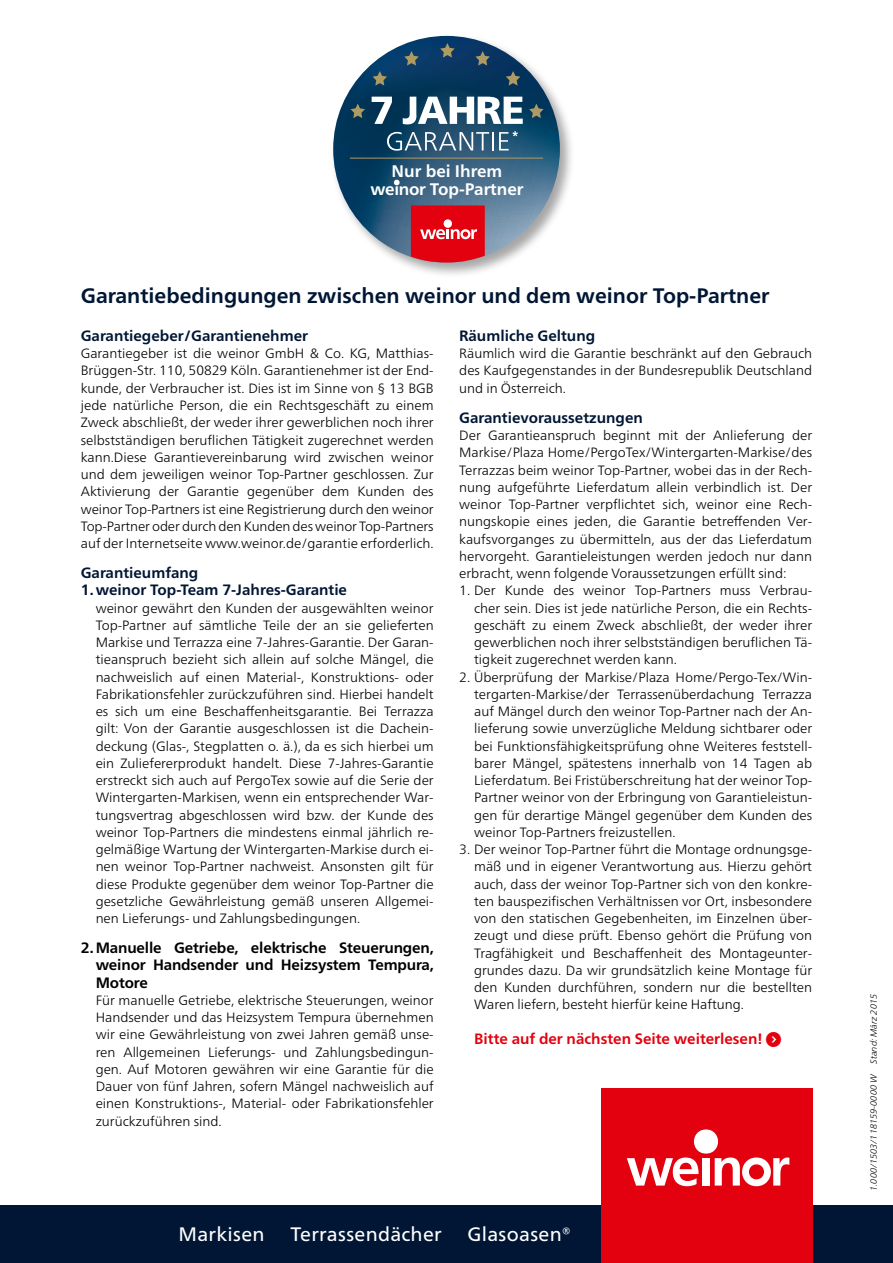
<style>
.page{position:relative;width:893px;height:1263px;background:#fff}
.page>*{position:absolute;margin:0;border:0;box-sizing:border-box;transform-origin:0 0}
.t1{font:700 21px "Frutiger Neue LTW1 G";color:#001634}
.t2{font:19.5px "Frutiger Neue LTW1 G";letter-spacing:.015em;color:#fff}
.t3{font:700 16.8px/18px "Frutiger Neue LTW1 G";color:#fff;text-align:center}
.t4{font:700 15px/17.2px "Frutiger Neue LTW1 G";color:#001634}
.t5{font:700 15px/17.2px "Frutiger Neue LTW1 G";letter-spacing:-.01em;color:#000;text-align:justify}
.t6{font:700 15px "Frutiger Neue LTW1 G";color:#e3000f}
.t7{font:300 13.5px/17.2px "Frutiger Neue LTW1 G";color:#000;text-align:justify}
.t8{font:italic 300 9px "Frutiger Neue LTW1 G";color:#000}
</style>
<div class="page">
<div style="left:0;top:1205px;width:893px;height:58px;background:#001634"></div>
<div style="left:601px;top:1089px;width:211px;height:174px;background:#e3000f"></div>
<svg style="left:627px;top:1157px;width:71px;height:29px"></svg>
<div style="left:702px;top:1158px;width:8px;height:27px;background:#fff"></div>
<div style="left:694px;top:1129px;width:24px;height:24px;background:#fff;border-radius:50%"></div>
<svg style="left:715px;top:1157px;width:74px;height:29px"></svg>
<div style="left:330px;top:33px;width:245px;height:245px;background:#000;opacity:.35"></div>
<svg style="left:333px;top:36px;width:227px;height:227px;background:#235274"></svg>
<svg style="left:411px;top:205px;width:74px;height:57px;background:#e21c29"></svg>
<svg style="left:372px;top:97px;width:20px;height:27px"></svg>
<svg style="left:403px;top:97px;width:120px;height:27px"></svg>
<svg style="left:387px;top:131px;width:131px;height:20px;background:#537790"></svg>
<svg style="left:394px;top:180px;width:6px;height:5px"></svg>
<hr style="left:350px;top:158px;width:193px;height:1px;background:#ae9a63">
<svg style="left:373px;top:71px;width:14px;height:15px"></svg>
<svg style="left:404px;top:51px;width:15px;height:15px"></svg>
<svg style="left:475px;top:51px;width:15px;height:15px"></svg>
<svg style="left:440px;top:43px;width:15px;height:15px"></svg>
<svg style="left:506px;top:71px;width:14px;height:15px"></svg>
<svg style="left:351px;top:104px;width:14px;height:14px"></svg>
<svg style="left:529px;top:104px;width:15px;height:14px"></svg>
<p class="t3" style="left:370px;top:162px;width:154px">Nur bei Ihrem weinor Top-Partner</p>
<h1 class="t1" style="left:81px;top:283px;width:690px">Garantiebedingungen zwischen weinor und dem weinor Top-Partner</h1>
<p class="t4" style="left:81px;top:327px;width:229px">Garantiegeber/Garantienehmer</p>
<p class="t7" style="left:81px;top:345px;width:354px">Garantiegeber ist die weinor GmbH &amp; Co. KG, Matthias-Brüggen-Str. 110, 50829 Köln. Garantienehmer ist der End&shy;kunde, der Verbraucher ist. Dies ist im Sinne von § 13 BGB jede natürliche Person, die ein Rechtsgeschäft zu einem Zweck abschließt, der weder ihrer gewerblichen noch ihrer selbstständigen beruflichen Tätigkeit zugerechnet werden kann.Diese Garantievereinbarung wird zwischen weinor und dem jeweiligen weinor Top-Partner geschlossen. Zur Aktivierung der Garantie gegenüber dem Kunden des weinor Top-Partners ist eine Registrierung durch den weinor Top-Partner oder durch den Kunden des weinor Top-Partners auf der Internetseite www.weinor.de/garantie erforderlich.</p>
<p class="t4" style="left:81px;top:564px;width:268px">Garantieumfang<br>1.weinor Top-Team 7-Jahres-Garantie</p>
<p class="t7" style="left:96px;top:599px;width:340px">weinor gewährt den Kunden der ausgewählten weinor Top-Partner auf sämtliche Teile der an sie gelieferten Markise und Terrazza eine 7-Jahres-Garantie. Der Garan&shy;tieanspruch bezieht sich allein auf solche Mängel, die nachweislich auf einen Material-, Konstruktions- oder Fabrikationsfehler zurückzuführen sind. Hierbei handelt es sich um eine Beschaffenheitsgarantie. Bei Terrazza gilt: Von der Garantie ausgeschlossen ist die Dachein&shy;deckung (Glas-, Stegplatten o. ä.), da es sich hierbei um ein Zuliefererprodukt handelt. Diese 7-Jahres-Garantie erstreckt sich auch auf PergoTex sowie auf die Serie der Wintergarten-Markisen, wenn ein entsprechender War&shy;tungsvertrag abgeschlossen wird bzw. der Kunde des weinor Top-Partners die mindestens einmal jährlich re&shy;gelmäßige Wartung der Wintergarten-Markise durch ei&shy;nen weinor Top-Partner nachweist. Ansonsten gilt für diese Produkte gegenüber dem weinor Top-Partner die gesetzliche Gewährleistung gemäß unseren Allgemei&shy;nen Lieferungs- und Zahlungsbedingungen.</p>
<p class="t5" style="left:96px;top:939px;width:340px;text-indent:-15px">2.Manuelle Getriebe, elektrische Steuerungen, weinor Handsender und Heizsystem Tempura, Motore</p>
<p class="t7" style="left:96px;top:991px;width:340px">Für manuelle Getriebe, elektrische Steuerungen, weinor Handsender und das Heizsystem Tempura übernehmen wir eine Gewährleistung von zwei Jahren gemäß unse&shy;ren Allgemeinen Lieferungs- und Zahlungsbedingun&shy;gen. Auf Motoren gewähren wir eine Garantie für die Dauer von fünf Jahren, sofern Mängel nachweislich auf einen Konstruktions-, Material- oder Fabrikationsfehler zurückzuführen sind.</p>
<p class="t4" style="left:459px;top:327px;width:137px">Räumliche Geltung</p>
<p class="t7" style="left:459px;top:345px;width:354px">Räumlich wird die Garantie beschränkt auf den Gebrauch des Kaufgegenstandes in der Bundesrepublik Deutschland und in Österreich.</p>
<p class="t4" style="left:459px;top:409px;width:185px">Garantievoraussetzungen</p>
<p class="t7" style="left:459px;top:426px;width:354px">Der Garantieanspruch beginnt mit der Anlieferung der Markise/Plaza Home/PergoTex/Wintergarten-Markise/des Terrazzas beim weinor Top-Partner, wobei das in der Rech&shy;nung aufgeführte Lieferdatum allein verbindlich ist. Der weinor Top-Partner verpflichtet sich, weinor eine Rech&shy;nungskopie eines jeden, die Garantie betreffenden Ver&shy;kaufsvorganges zu übermitteln, aus der das Lieferdatum hervorgeht. Garantieleistungen werden jedoch nur dann erbracht, wenn folgende Voraussetzungen erfüllt sind:</p>
<p class="t7" style="left:474px;top:582px;width:340px;text-indent:-15px">1. Der Kunde des weinor Top-Partners muss Verbrau&shy;cher sein. Dies ist jede natürliche Person, die ein Rechts&shy;geschäft zu einem Zweck abschließt, der weder ihrer gewerblichen noch ihrer selbstständigen beruflichen Tä&shy;tigkeit zugerechnet werden kann.</p>
<p class="t7" style="left:474px;top:668px;width:340px;text-indent:-15px">2. Überprüfung der Markise/Plaza Home/Pergo-Tex/Win&shy;tergarten-Markise/der Terrassenüberdachung Terrazza auf Mängel durch den weinor Top-Partner nach der An&shy;lieferung sowie unverzügliche Meldung sichtbarer oder bei Funktionsfähigkeitsprüfung ohne Weiteres feststell&shy;barer Mängel, spätestens innerhalb von 14 Tagen ab Lieferdatum. Bei Fristüberschreitung hat der weinor Top-Partner weinor von der Erbringung von Garantieleistun&shy;gen für derartige Mängel gegenüber dem Kunden des weinor Top-Partners freizustellen.</p>
<p class="t7" style="left:474px;top:841px;width:340px;text-indent:-15px">3. Der weinor Top-Partner führt die Montage ordnungsge&shy;mäß und in eigener Verantwortung aus. Hierzu gehört auch, dass der weinor Top-Partner sich von den konkre&shy;ten bauspezifischen Verhältnissen vor Ort, insbesondere von den statischen Gegebenheiten, im Einzelnen über&shy;zeugt und diese prüft. Ebenso gehört die Prüfung von Tragfähigkeit und Beschaffenheit des Montageunter&shy;grundes dazu. Da wir grundsätzlich keine Montage für den Kunden durchführen, sondern nur die bestellten Waren liefern, besteht hierfür keine Haftung.</p>
<p class="t6" style="left:474px;top:1030px;width:290px">Bitte auf der nächsten Seite weiterlesen!</p>
<h2 class="t2" style="left:179px;top:1222px;width:88px">Markisen</h2>
<h2 class="t2" style="left:290px;top:1222px;width:153px">Terrassendächer</h2>
<h2 class="t2" style="left:467px;top:1222px;width:105px">Glasoasen®</h2>
<p class="t8" style="left:868px;top:1191px;width:198px;rotate:-90deg">1.000/1503/118159-0000 W Stand: März 2015</p>
</div>
